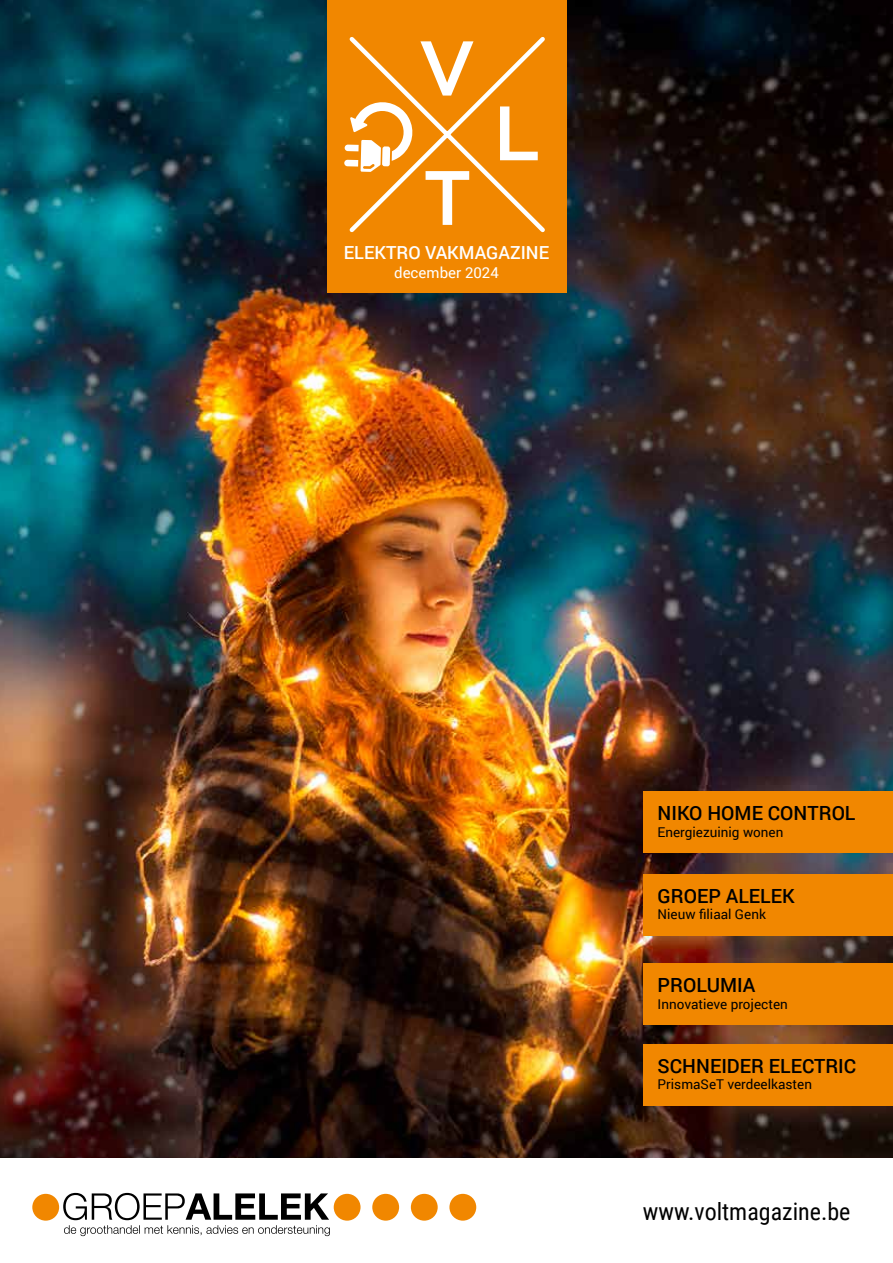
<style>
.page{position:relative;width:893px;height:1263px;background:#fff}
.page>*{position:absolute;margin:0;border:0;box-sizing:border-box;transform-origin:0 0}
.t1{font:24px "Roboto Condensed";color:#000}
.t2{font:500 19.5px "Roboto";color:#000}
.t3{font:500 18px "Roboto";color:#fff}
.t4{font:15px "Roboto";color:#fff}
.t5{font:13.5px "Roboto";color:#000}
</style>
<div class="page">
<img style="left:0;top:0;width:893px;height:1157px">
<div style="left:644px;top:1044px;width:249px;height:62px;background:#f18700"></div>
<div style="left:644px;top:963px;width:249px;height:62px;background:#f18700"></div>
<div style="left:644px;top:874px;width:249px;height:62px;background:#f18700"></div>
<div style="left:644px;top:792px;width:249px;height:61px;background:#f18700"></div>
<div style="left:327px;top:0;width:239px;height:292px;background:#f18700"></div>
<svg style="left:344px;top:37px;width:201px;height:196px"></svg>
<div style="left:32px;top:1194px;width:27px;height:26px;background:#f18700;border-radius:50%"></div>
<div style="left:334px;top:1194px;width:27px;height:26px;background:#f18700;border-radius:50%"></div>
<div style="left:372px;top:1194px;width:27px;height:26px;background:#f18700;border-radius:50%"></div>
<div style="left:411px;top:1194px;width:27px;height:26px;background:#f18700;border-radius:50%"></div>
<div style="left:449px;top:1194px;width:27px;height:26px;background:#f18700;border-radius:50%"></div>
<svg style="left:63px;top:1193px;width:267px;height:43px"></svg>
<h3 class="t3" style="left:344px;top:240px;width:207px">ELEKTRO VAKMAGAZINE</h3>
<p class="t4" style="left:394px;top:262px;width:106px">december 2024</p>
<h2 class="t2" style="left:658px;top:800px;width:199px">NIKO HOME CONTROL</h2>
<p class="t5" style="left:658px;top:822px;width:127px">Energiezuinig wonen</p>
<h2 class="t2" style="left:658px;top:882px;width:139px">GROEP ALELEK</h2>
<p class="t5" style="left:658px;top:905px;width:110px">Nieuw filiaal Genk</p>
<h2 class="t2" style="left:658px;top:972px;width:99px">PROLUMIA</h2>
<p class="t5" style="left:658px;top:994px;width:132px">Innovatieve projecten</p>
<h2 class="t2" style="left:658px;top:1052px;width:200px">SCHNEIDER ELECTRIC</h2>
<p class="t5" style="left:658px;top:1075px;width:156px">PrismaSeT verdeelkasten</p>
<h1 class="t1" style="left:643px;top:1195px;width:209px">www.voltmagazine.be</h1>
</div>
